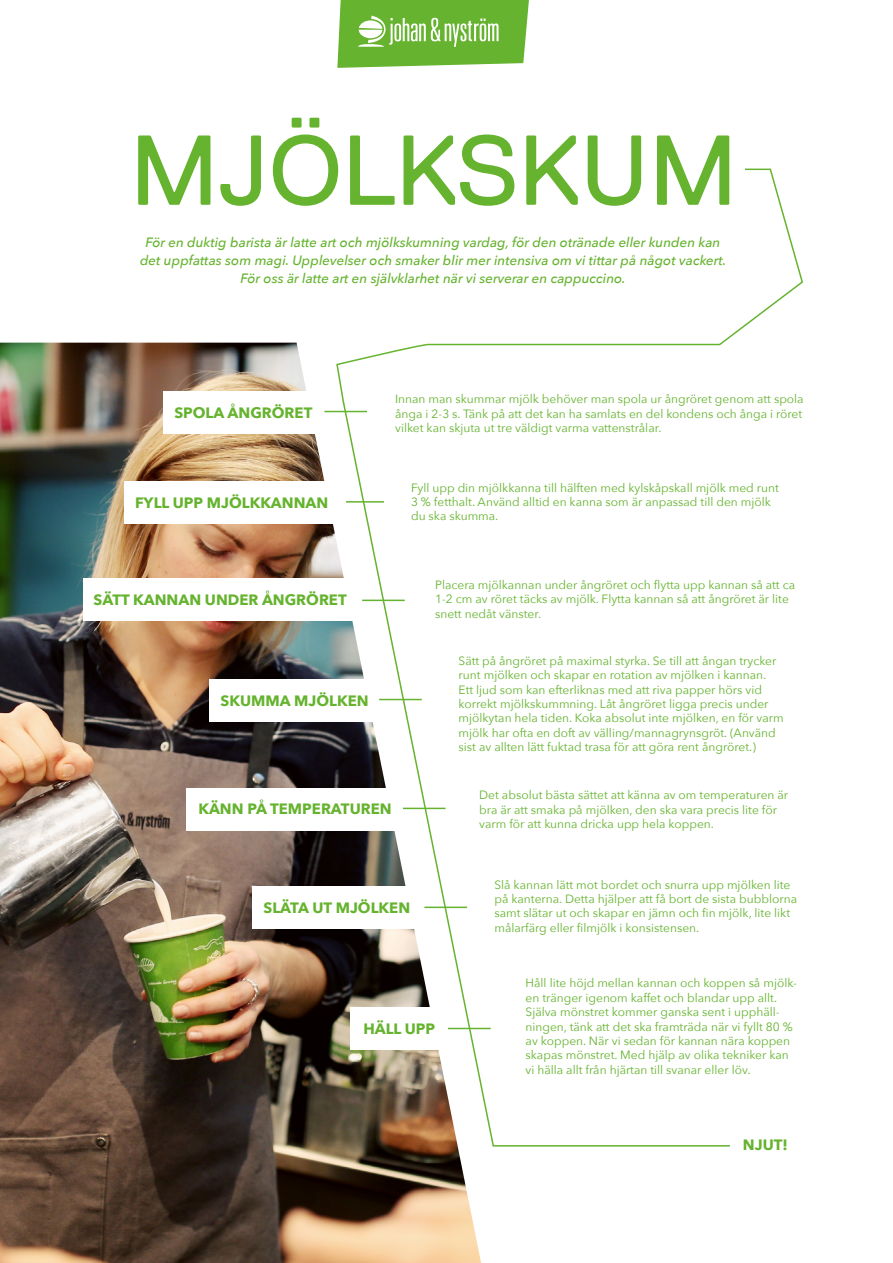
<style>
.page{position:relative;width:893px;height:1263px;background:#fff}
.page>*{position:absolute;margin:0;border:0;box-sizing:border-box;transform-origin:0 0}
.t1{font:99px "Replica Std";color:#65b32e}
.t2{font:700 15px "Avenir Next";color:#65b32e}
.t3{font:italic 500 13.5px/18px "Avenir Next";color:#65b32e;text-align:center}
.t4{font:12px/14.4px "Avenir Next";color:#65b32e}
</style>
<div class="page">
<img style="left:0;top:343px;width:481px;height:920px">
<svg style="left:342px;top:405px;width:388px;height:742px"></svg>
<hr style="left:324px;top:411px;width:43px;height:1px;background:#65b32e">
<hr style="left:362px;top:600px;width:43px;height:1px;background:#65b32e">
<hr style="left:379px;top:699px;width:43px;height:1px;background:#65b32e">
<hr style="left:403px;top:808px;width:43px;height:1px;background:#65b32e">
<hr style="left:424px;top:906px;width:43px;height:2px;background:#65b32e">
<hr style="left:448px;top:1028px;width:43px;height:1px;background:#65b32e">
<hr style="left:341px;top:501px;width:43px;height:2px;background:#65b32e">
<svg style="left:336px;top:168px;width:467px;height:237px"></svg>
<div style="left:124px;top:482px;width:222px;height:42px;background:#fff"></div>
<div style="left:164px;top:391px;width:153px;height:43px;background:#fff"></div>
<div style="left:83px;top:578px;width:271px;height:42px;background:#fff"></div>
<div style="left:210px;top:679px;width:167px;height:43px;background:#fff"></div>
<div style="left:186px;top:788px;width:210px;height:42px;background:#fff"></div>
<div style="left:253px;top:886px;width:167px;height:42px;background:#fff"></div>
<div style="left:350px;top:1007px;width:89px;height:43px;background:#fff"></div>
<svg style="left:337px;top:0;width:192px;height:68px;background:#7fbf51"></svg>
<p class="t1" style="left:130px;top:116px;width:608px">MJÖLKSKUM</p>
<p class="t3" style="left:140px;top:233px;width:588px">För en duktig barista är latte art och mjölkskumning vardag, för den otränade eller kunden kan det uppfattas som magi. Upplevelser och smaker blir mer intensiva om vi tittar på något vackert.<br>För oss är latte art en självklarhet när vi serverar en cappuccino.</p>
<p class="t2" style="left:174px;top:400px;width:140px">SPOLA ÅNGRÖRET</p>
<p class="t2" style="left:135px;top:490px;width:195px">FYLL UPP MJÖLKKANNAN</p>
<p class="t4" style="left:395px;top:392px;width:410px;text-align:justify">Innan man skummar mjölk behöver man spola ur ångröret genom att spola ånga i 2-3 s. Tänk på att det kan ha samlats en del kondens och ånga i röret vilket kan skjuta ut tre väldigt varma vattenstrålar.</p>
<p class="t4" style="left:411px;top:480px;width:369px">Fyll upp din mjölkkanna till hälften med kylskåpskall mjölk med runt</p>
<p class="t4" style="left:411px;top:494px;width:361px">3 % fetthalt. Använd alltid en kanna som är anpassad till den mjölk</p>
<p class="t4" style="left:411px;top:508px;width:89px">du ska skumma.</p>
<p class="t2" style="left:94px;top:586px;width:255px">SÄTT KANNAN UNDER ÅNGRÖRET</p>
<p class="t2" style="left:221px;top:688px;width:150px">SKUMMA MJÖLKEN</p>
<p class="t2" style="left:199px;top:796px;width:195px">KÄNN PÅ TEMPERATUREN</p>
<p class="t2" style="left:263px;top:894px;width:148px">SLÄTA UT MJÖLKEN</p>
<p class="t4" style="left:435px;top:577px;width:361px">Placera mjölkannan under ångröret och flytta upp kannan så att ca</p>
<p class="t4" style="left:435px;top:591px;width:355px">1-2 cm av röret täcks av mjölk. Flytta kannan så att ångröret är lite snett nedåt vänster.</p>
<p class="t4" style="left:459px;top:653px;width:319px">Sätt på ångröret på maximal styrka. Se till att ångan trycker</p>
<p class="t4" style="left:459px;top:667px;width:309px">runt mjölken och skapar en rotation av mjölken i kannan.</p>
<p class="t4" style="left:459px;top:682px;width:327px">Ett ljud som kan efterliknas med att riva papper hörs vid korrekt mjölkskummning. Låt ångröret ligga precis under mjölkytan hela tiden. Koka absolut inte mjölken, en för varm mjölk har ofta en doft av välling/mannagrynsgröt. (Använd</p>
<p class="t4" style="left:459px;top:739px;width:299px">sist av allten lätt fuktad trasa för att göra rent ångröret.)</p>
<p class="t4" style="left:479px;top:787px;width:311px">Det absolut bästa sättet att känna av om temperaturen är bra är att smaka på mjölken, den ska vara precis lite för varm för att kunna dricka upp hela koppen.</p>
<p class="t4" style="left:494px;top:877px;width:304px">Slå kannan lätt mot bordet och snurra upp mjölken lite på kanterna. Detta hjälper att få bort de sista bubblorna samt slätar ut och skapar en jämn och fin mjölk, lite likt målarfärg eller filmjölk i konsistensen.</p>
<p class="t2" style="left:363px;top:1016px;width:73px">HÄLL UPP</p>
<p class="t4" style="left:526px;top:975px;width:273px">Håll lite höjd mellan kannan och koppen så mjölk&shy;en tränger igenom kaffet och blandar upp allt.<br>Själva mönstret kommer ganska sent i upphäll&shy;ningen, tänk att det ska framträda när vi fyllt 80 % av koppen. När vi sedan för kannan nära koppen skapas mönstret. Med hjälp av olika tekniker kan</p>
<p class="t4" style="left:526px;top:1062px;width:226px">vi hälla allt från hjärtan till svanar eller löv.</p>
<p class="t2" style="left:743px;top:1132px;width:46px">NJUT!</p>
</div>
